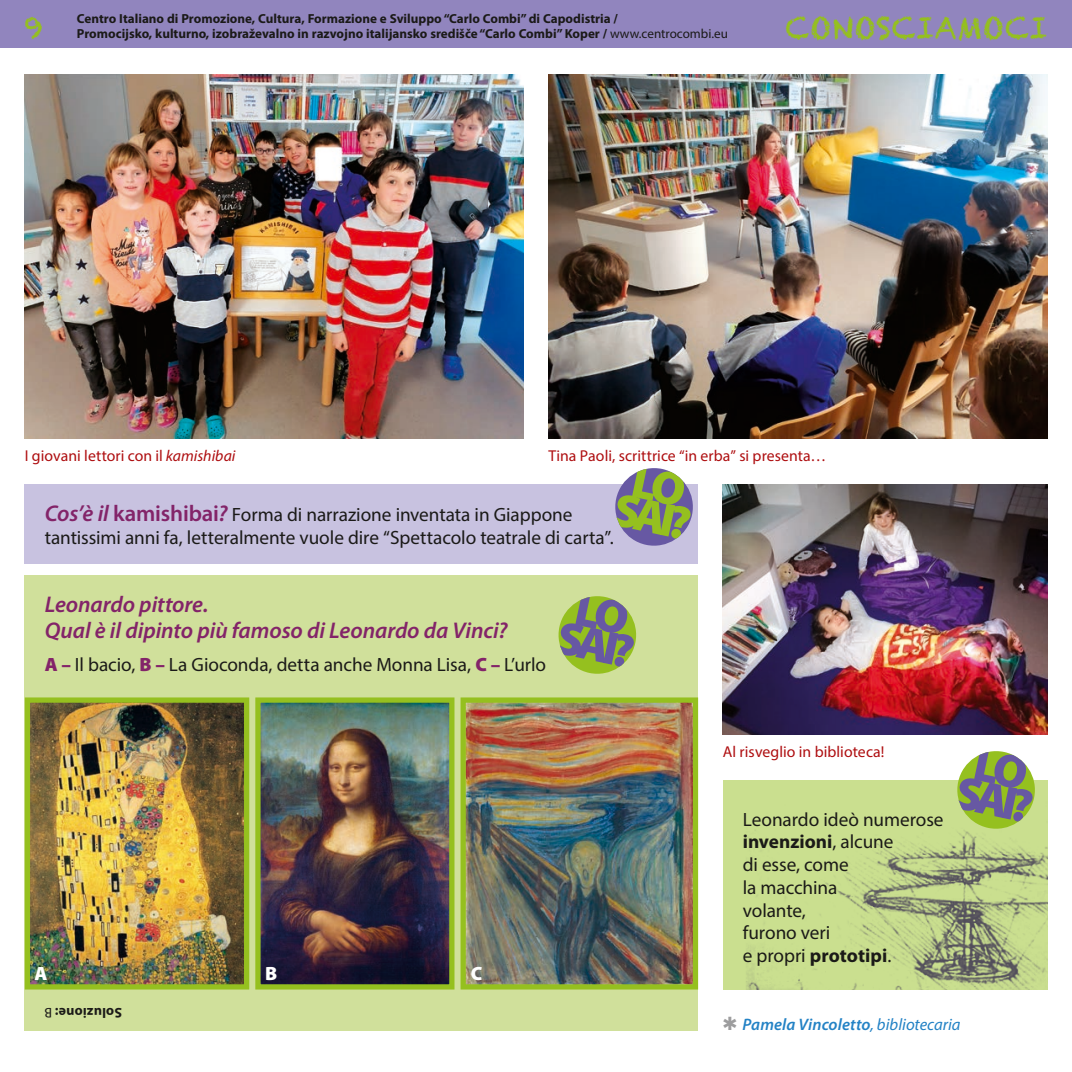
<style>
.page{position:relative;width:1072px;height:1072px;background:#fff}
.page>*{position:absolute;margin:0;border:0;box-sizing:border-box;transform-origin:0 0}
.t1{font:29.75px "Chalkduster";letter-spacing:.015em;color:#95c01f}
.t2{font:italic 600 22.75px/26.2px "Myriad Pro";letter-spacing:-.005em;color:#832469}
.t3{font:19.25px/22.8px "Myriad Pro";letter-spacing:-.005em;color:#1b1a18}
.t4{font:900 19.25px "Myriad Pro";color:#fff}
.t5{font:italic 600 16.62px "Myriad Pro";letter-spacing:.005em;color:#2382c5}
.t6{font:15.75px "Myriad Pro";letter-spacing:.005em;color:#ae0d0f}
.t7{font:700 14px "Myriad Pro";letter-spacing:.015em;color:#1b1a18}
.t8{font:700 13.12px/14.3px "Myriad Pro";color:#1b1a18}
.s1{font-weight:400}
.s2{font-style:italic}
.s3{font-weight:600;font-style:italic;font-size:22.75px;color:#832469}
.s4{font-weight:600;font-size:22.75px;color:#832469}
.s5{font-weight:900;color:#832469}
.s6{font-weight:700}
.s7{color:#9d9d9e}
</style>
<div class="page">
<div style="left:0;top:0;width:1071px;height:48px;background:#9185be"></div>
<svg style="left:723px;top:780px;width:324px;height:209px;fill:#cadf8f"></svg>
<div style="left:25px;top:484px;width:673px;height:80px;background:#c8c2e0"></div>
<div style="left:25px;top:575px;width:673px;height:455px;background:#d0e09b"></div>
<img style="left:25px;top:74px;width:498px;height:364px">
<img style="left:548px;top:74px;width:499px;height:364px">
<img style="left:723px;top:484px;width:324px;height:250px">
<img style="left:460px;top:697px;width:239px;height:293px">
<img style="left:24px;top:695px;width:226px;height:297px">
<img style="left:255px;top:697px;width:200px;height:293px">
<svg style="left:558px;top:596px;width:79px;height:78px"></svg>
<svg style="left:615px;top:468px;width:78px;height:78px"></svg>
<svg style="left:953px;top:751px;width:85px;height:81px"></svg>
<p class="t8" style="left:77px;top:11px;width:652px">Centro Italiano di Promozione, Cultura, Formazione e Sviluppo “Carlo Combi” di Capodistria /<br>Promocijsko, kulturno, izobraževalno in razvojno italijansko središče “Carlo Combi” Koper / <span class="s1">www.centrocombi.eu</span></p>
<h1 class="t1" style="left:25px;top:10px;width:19px">9</h1>
<h1 class="t1" style="left:785px;top:10px;width:263px">CONOSCIAMOCI</h1>
<p class="t6" style="left:25px;top:446px;width:212px">I giovani lettori con il <span class="s2">kamishibai</span></p>
<p class="t6" style="left:548px;top:446px;width:279px">Tina Paoli, scrittrice “in erba” si presenta…</p>
<p class="t3" style="left:45px;top:503px;width:571px"><span class="s3">Cos’è il</span> <span class="s4">kamishibai</span><span class="s3">?</span> Forma di narrazione inventata in Giappone tantissimi anni fa, letteralmente vuole dire “Spettacolo teatrale di carta”.</p>
<p class="t2" style="left:45px;top:590px;width:464px">Leonardo pittore.<br>Qual è il dipinto più famoso di Leonardo da Vinci?</p>
<p class="t3" style="left:45px;top:653px;width:503px"><span class="s5">A –</span> Il bacio, <span class="s5">B –</span> La Gioconda, detta anche Monna Lisa, <span class="s5">C –</span> L’urlo</p>
<p class="t4" style="left:34px;top:961px;width:14px">A</p>
<p class="t4" style="left:265px;top:961px;width:14px">B</p>
<p class="t4" style="left:471px;top:961px;width:13px">C</p>
<p class="t7" style="left:122px;top:1021px;width:79px;rotate:-180deg">Soluzione: <span class="s1">B</span></p>
<p class="t6" style="left:723px;top:742px;width:163px">Al risveglio in biblioteca!</p>
<p class="t3" style="left:742px;top:807px;width:202px">Leonardo ideò numerose <span class="s6">invenzioni</span>, alcune<br>di esse, come<br>la macchina<br>volante,<br>furono veri<br>e propri <span class="s6">prototipi</span>.</p>
<p class="t5" style="left:723px;top:1014px;width:239px"><span class="s7">✱</span> Pamela Vincoletto<span class="s1">, bibliotecaria</span></p>
</div>
